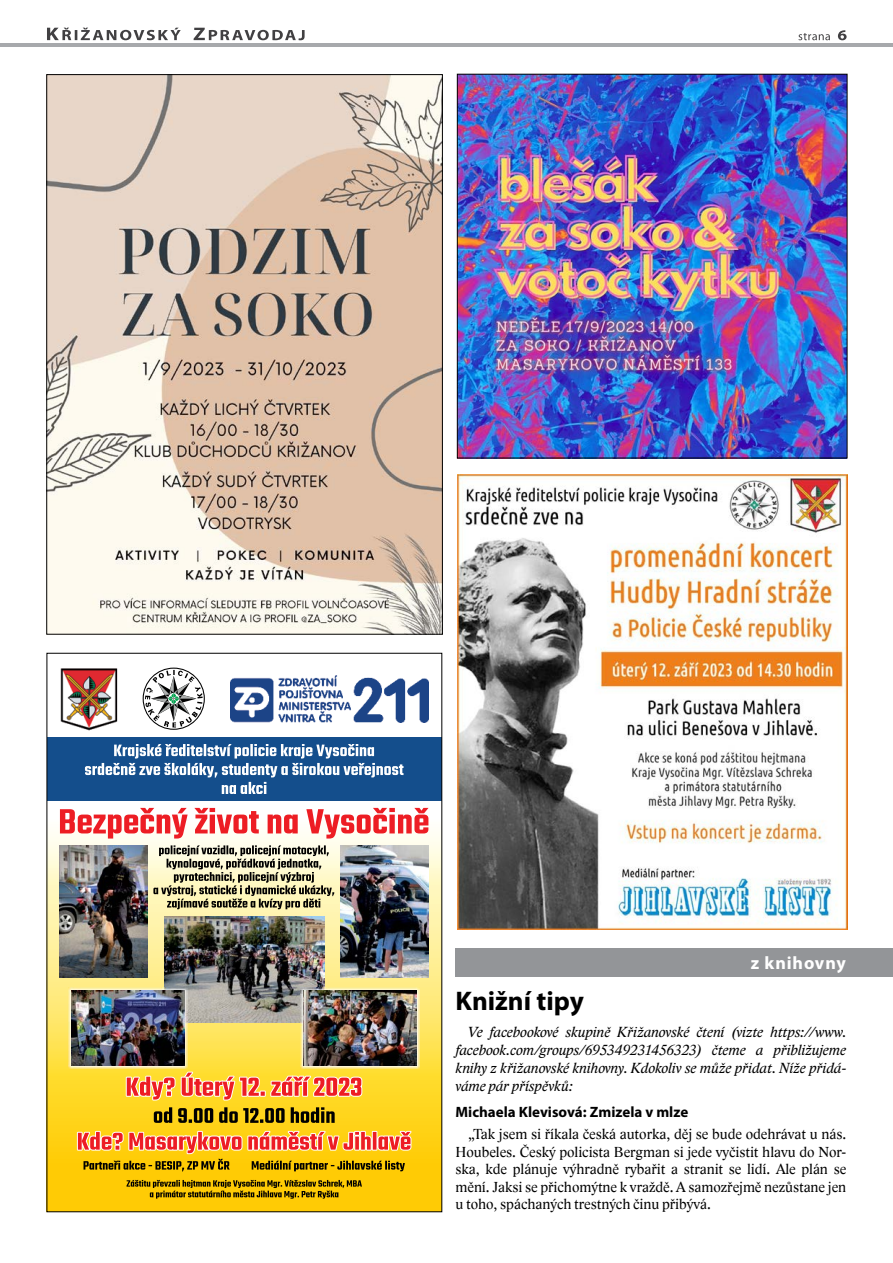
<style>
.page{position:relative;width:893px;height:1263px;background:#fff}
.page>*{position:absolute;margin:0;border:0;box-sizing:border-box;transform-origin:0 0}
.t1{font:700 27px "Myriad Pro";color:#000}
.t2{font:700 18px "Myriad Pro";letter-spacing:.05em;color:#fff}
.t3{font:15px/17.5px "Lido STF";color:#000;text-align:justify}
.t4{font:italic 15px/18px "Lido STF";letter-spacing:-.005em;color:#000;text-align:justify}
.t5{font:700 15px "Myriad Pro";color:#000}
</style>
<div class="page">
<img style="left:459px;top:76px;width:386px;height:380px">
<div style="left:457px;top:74px;width:390px;height:384px;border:1px solid #000"></div>
<div style="left:455px;top:948px;width:438px;height:28px;background:#939598"></div>
<img style="left:457px;top:475px;width:390px;height:454px">
<div style="left:47px;top:737px;width:395px;height:64px;background:#144e8c"></div>
<img style="left:49px;top:809px;width:391px;height:401px">
<svg style="left:142px;top:667px;width:63px;height:63px"></svg>
<svg style="left:85px;top:744px;width:318px;height:50px"></svg>
<svg style="left:60px;top:808px;width:368px;height:30px"></svg>
<svg style="left:153px;top:845px;width:181px;height:64px;background:#b1ad8e"></svg>
<svg style="left:127px;top:1180px;width:235px;height:18px;background:#ab8803"></svg>
<img style="left:231px;top:675px;width:197px;height:47px">
<img style="left:164px;top:916px;width:160px;height:107px">
<img style="left:341px;top:845px;width:87px;height:132px">
<img style="left:60px;top:845px;width:88px;height:132px">
<img style="left:301px;top:987px;width:119px;height:82px">
<img style="left:304px;top:990px;width:113px;height:76px">
<img style="left:69px;top:987px;width:119px;height:82px">
<img style="left:72px;top:990px;width:113px;height:76px">
<svg style="left:76px;top:1045px;width:339px;height:126px;background:#d6a333"></svg>
<img style="left:60px;top:668px;width:58px;height:63px">
<img style="left:49px;top:76px;width:392px;height:556px">
<hr style="left:0;top:44px;width:893px;height:3px;background:#a7a9ac">
<svg style="left:47px;top:28px;width:258px;height:12px"></svg>
<svg style="left:798px;top:30px;width:49px;height:10px"></svg>
<p class="t2" style="left:751px;top:952px;width:97px">z knihovny</p>
<h1 class="t1" style="left:455px;top:986px;width:130px">Knižní tipy</h1>
<p class="t4" style="left:455px;top:1023px;width:392px;text-indent:13px">Ve facebookové skupině Křižanovské čtení (vizte https://www. facebook.com/groups/695349231456323) čteme a přibližujeme knihy z křižanovské knihovny. Kdokoliv se může přidat. Níže přidá&shy;váme pár příspěvků:</p>
<p class="t5" style="left:455px;top:1104px;width:234px">Michaela Klevisová: Zmizela v mlze</p>
<p class="t3" style="left:455px;top:1125px;width:392px;text-indent:13px">„Tak jsem si říkala česká autorka, děj se bude odehrávat u nás.<br>Houbeles. Český policista Bergman si jede vyčistit hlavu do Nor&shy;ska, kde plánuje výhradně rybařit a stranit se lidí. Ale plán se mění. Jaksi se přichomýtne k vraždě. A samozřejmě nezůstane jen u toho, spáchaných trestných činu přibývá.</p>
</div>
